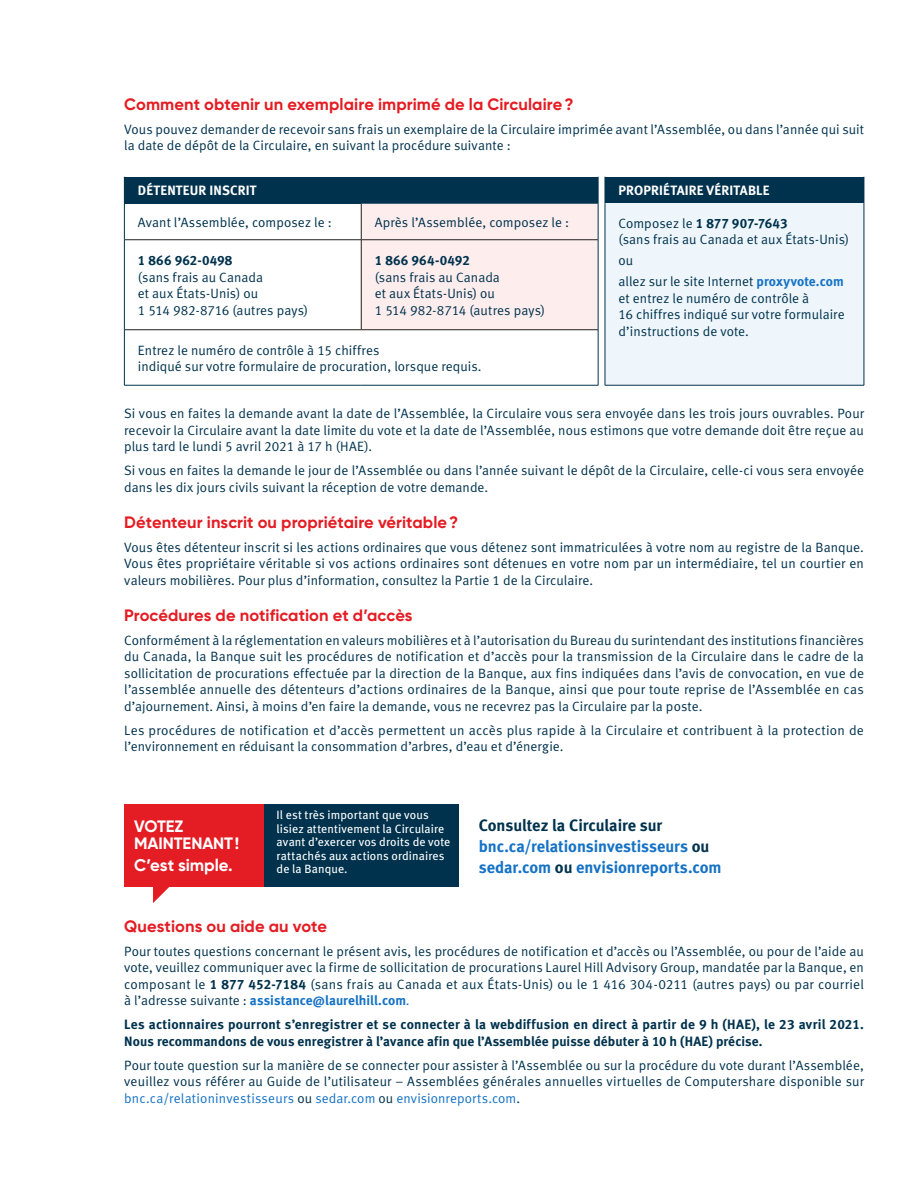
<style>
.page{position:relative;width:918px;height:1188px;background:#fff}
.page>*{position:absolute;margin:0;border:0;box-sizing:border-box;transform-origin:0 0}
.Texte{font:700 16.8px "Gilroy";letter-spacing:-.005em;color:#fff}
.T1{font:700 16.5px "Gilroy";letter-spacing:.005em;color:#e41c23}
.T1-2{font:16.5px/21px "Meta Bold LF";letter-spacing:-.005em;color:#1572c5}
.Texte-2{font:700 16.5px/16.5px "Gilroy";letter-spacing:-.01em;color:#fff}
.Texte-3{font:13.5px/16.5px "Meta Normal LF";letter-spacing:.01em;color:#00324d;text-align:justify}
.Texte-Table_7_5_pt{font:13.5px/16.5px "Meta Normal LF";letter-spacing:.005em;color:#00324d}
.Texte-4{font:13.5px/16.5px "Meta Bold LF";letter-spacing:.015em;color:#00324d}
.HEADER_7_5_pt{font:13.5px "Meta Bold LF";letter-spacing:.01em;color:#fff}
.Texte-Table_7_5_pt-2{font:13.5px "Meta Bold LF";letter-spacing:-.005em;color:#00324d}
.Texte-5{font:12px/13.5px "Meta Book LF";letter-spacing:.01em;color:#fff}
.s1{font-family:"Meta Bold LF"}
.s2{font-family:"Meta Normal LF"}
.s3{font-family:"Meta Bold LF";color:#1572c5}
.s4{color:#00324d}
.s5{color:#1572c5}
</style>
<div class="page">
<div style="left:124px;top:177px;width:474px;height:27px;background:#00324d"></div>
<hr style="left:125px;top:239px;width:236px;height:1px;background:#231f20">
<hr style="left:125px;top:329px;width:236px;height:1px;background:#231f20">
<svg style="left:361px;top:177px;width:238px;height:153px"></svg>
<hr style="left:124px;top:204px;width:1px;height:36px;background:#00324d">
<hr style="left:598px;top:204px;width:1px;height:36px;background:#00324d">
<hr style="left:124px;top:240px;width:1px;height:90px;background:#00324d">
<hr style="left:598px;top:240px;width:1px;height:90px;background:#00324d">
<hr style="left:124px;top:330px;width:1px;height:55px;background:#00324d">
<hr style="left:124px;top:385px;width:237px;height:1px;background:#00324d">
<hr style="left:361px;top:385px;width:237px;height:1px;background:#00324d">
<hr style="left:598px;top:330px;width:1px;height:55px;background:#00324d">
<div style="left:605px;top:177px;width:259px;height:27px;background:#00324d"></div>
<div style="left:605px;top:204px;width:259px;height:181px;background:#eef6fb"></div>
<svg style="left:864px;top:177px;width:1px;height:27px"></svg>
<hr style="left:605px;top:204px;width:1px;height:181px;background:#00324d">
<hr style="left:864px;top:204px;width:1px;height:181px;background:#00324d">
<hr style="left:605px;top:385px;width:259px;height:1px;background:#00324d">
<div style="left:124px;top:804px;width:141px;height:82px;background:#e41c23"></div>
<svg style="left:153px;top:886px;width:27px;height:17px"></svg>
<div style="left:265px;top:804px;width:194px;height:82px;background:#00324d"></div>
<p class="T1" style="left:124px;top:94px;width:451px">Comment obtenir un exemplaire imprimé de la Circulaire?</p>
<p class="Texte-3" style="left:124px;top:121px;width:741px">Vous pouvez demander de recevoir sans frais un exemplaire de la Circulaire imprimée avant l’Assemblée, ou dans l’année qui suit la date de dépôt de la Circulaire, en suivant la procédure suivante :</p>
<p class="HEADER_7_5_pt" style="left:138px;top:182px;width:120px">DÉTENTEUR INSCRIT</p>
<p class="Texte-Table_7_5_pt" style="left:138px;top:214px;width:195px">Avant l’Assemblée, composez le :</p>
<p class="Texte-Table_7_5_pt" style="left:375px;top:214px;width:196px">Après l’Assemblée, composez le :</p>
<p class="Texte-Table_7_5_pt" style="left:138px;top:252px;width:127px"><span class="s1">1 866 962-0498 </span>(sans frais au Canada et aux États-Unis) ou</p>
<p class="Texte-Table_7_5_pt" style="left:138px;top:302px;width:172px">1 514 982-8716 (autres pays)</p>
<p class="HEADER_7_5_pt" style="left:618px;top:182px;width:152px">PROPRIÉTAIRE VÉRITABLE</p>
<p class="Texte-Table_7_5_pt-2" style="left:618px;top:215px;width:171px"><span class="s2">Composez le</span> 1 877 907-7643</p>
<p class="Texte-Table_7_5_pt" style="left:618px;top:231px;width:232px">(sans frais au Canada et aux États-Unis)</p>
<p class="Texte-Table_7_5_pt" style="left:618px;top:252px;width:16px">ou</p>
<p class="Texte-Table_7_5_pt" style="left:618px;top:273px;width:228px">allez sur le site Internet <span class="s3">proxyvote.com </span>et entrez le numéro de contrôle à<br>16 chiffres indiqué sur votre formulaire d’instructions de vote.</p>
<p class="Texte-Table_7_5_pt" style="left:375px;top:252px;width:127px"><span class="s1">1 866 964-0492 </span>(sans frais au Canada et aux États-Unis) ou</p>
<p class="Texte-Table_7_5_pt" style="left:375px;top:302px;width:172px">1 514 982-8714 (autres pays)</p>
<p class="Texte-Table_7_5_pt" style="left:138px;top:341px;width:345px">Entrez le numéro de contrôle à 15 chiffres<br>indiqué sur votre formulaire de procuration, lorsque requis.</p>
<p class="Texte-3" style="left:124px;top:405px;width:741px">Si vous en faites la demande avant la date de l’Assemblée, la Circulaire vous sera envoyée dans les trois jours ouvrables. Pour recevoir la Circulaire avant la date limite du vote et la date de l’Assemblée, nous estimons que votre demande doit être reçue au plus tard le lundi 5 avril 2021 à 17 h (HAE).</p>
<p class="Texte-3" style="left:124px;top:462px;width:741px">Si vous en faites la demande le jour de l’Assemblée ou dans l’année suivant le dépôt de la Circulaire, celle-ci vous sera envoyée dans les dix jours civils suivant la réception de votre demande.</p>
<p class="T1" style="left:124px;top:512px;width:336px">Détenteur inscrit ou propriétaire véritable?</p>
<p class="Texte-3" style="left:124px;top:539px;width:741px">Vous êtes détenteur inscrit si les actions ordinaires que vous détenez sont immatriculées à votre nom au registre de la Banque.<br>Vous êtes propriétaire véritable si vos actions ordinaires sont détenues en votre nom par un intermédiaire, tel un courtier en valeurs mobilières. Pour plus d’information, consultez la Partie 1 de la Circulaire.</p>
<p class="T1" style="left:124px;top:605px;width:290px">Procédures de notification et d’accès</p>
<p class="Texte-3" style="left:124px;top:632px;width:741px">Conformément à la réglementation en valeurs mobilières et à l’autorisation du Bureau du surintendant des institutions financières du Canada, la Banque suit les procédures de notification et d’accès pour la transmission de la Circulaire dans le cadre de la sollicitation de procurations effectuée par la direction de la Banque, aux fins indiquées dans l’avis de convocation, en vue de l’assemblée annuelle des détenteurs d’actions ordinaires de la Banque, ainsi que pour toute reprise de l’Assemblée en cas d’ajournement. Ainsi, à moins d’en faire la demande, vous ne recevrez pas la Circulaire par la poste.</p>
<p class="Texte-3" style="left:124px;top:722px;width:741px">Les procédures de notification et d’accès permettent un accès plus rapide à la Circulaire et contribuent à la protection de l’environnement en réduisant la consommation d’arbres, d’eau et d’énergie.</p>
<p class="Texte-2" style="left:134px;top:818px;width:106px">VOTEZ<br>MAINTENANT!</p>
<p class="Texte" style="left:134px;top:855px;width:100px">C’est simple.</p>
<p class="Texte-5" style="left:277px;top:808px;width:175px">Il est très important que vous lisiez attentivement la Circulaire avant d’exercer vos droits de vote rattachés aux actions ordinaires de la Banque.</p>
<p class="T1-2" style="left:479px;top:814px;width:244px"><span class="s4">Consultez la Circulaire sur </span>bnc.ca/relationsinvestisseurs <span class="s4">ou </span>sedar.com <span class="s4">ou</span> envisionreports.com</p>
<p class="T1" style="left:124px;top:916px;width:204px">Questions ou aide au vote</p>
<p class="Texte-3" style="left:124px;top:943px;width:741px">Pour toutes questions concernant le présent avis, les procédures de notification et d’accès ou l’Assemblée, ou pour de l’aide au vote, veuillez communiquer avec la firme de sollicitation de procurations Laurel Hill Advisory Group, mandatée par la Banque, en composant le <span class="s1">1 877 452-7184</span> (sans frais au Canada et aux États-Unis) ou le 1 416 304-0211 (autres pays) ou par courriel à l’adresse suivante : <span class="s3">assistance@laurelhill.com</span><span class="s5">.</span></p>
<p class="Texte-4" style="left:124px;top:1016px;width:741px">Les actionnaires pourront s’enregistrer et se connecter à la webdiffusion en direct à partir de 9 h (HAE), le 23 avril 2021.<br>Nous recommandons de vous enregistrer à l’avance afin que l’Assemblée puisse débuter à 10 h (HAE) précise.</p>
<p class="Texte-3" style="left:124px;top:1057px;width:741px">Pour toute question sur la manière de se connecter pour assister à l’Assemblée ou sur la procédure du vote durant l’Assemblée, veuillez vous référer au Guide de l’utilisateur – Assemblées générales annuelles virtuelles de Computershare disponible sur <span class="s5">bnc.ca/relationinvestisseurs</span> ou <span class="s5">sedar.com</span> ou <span class="s5">envisionreports.com</span>.</p>
</div>
